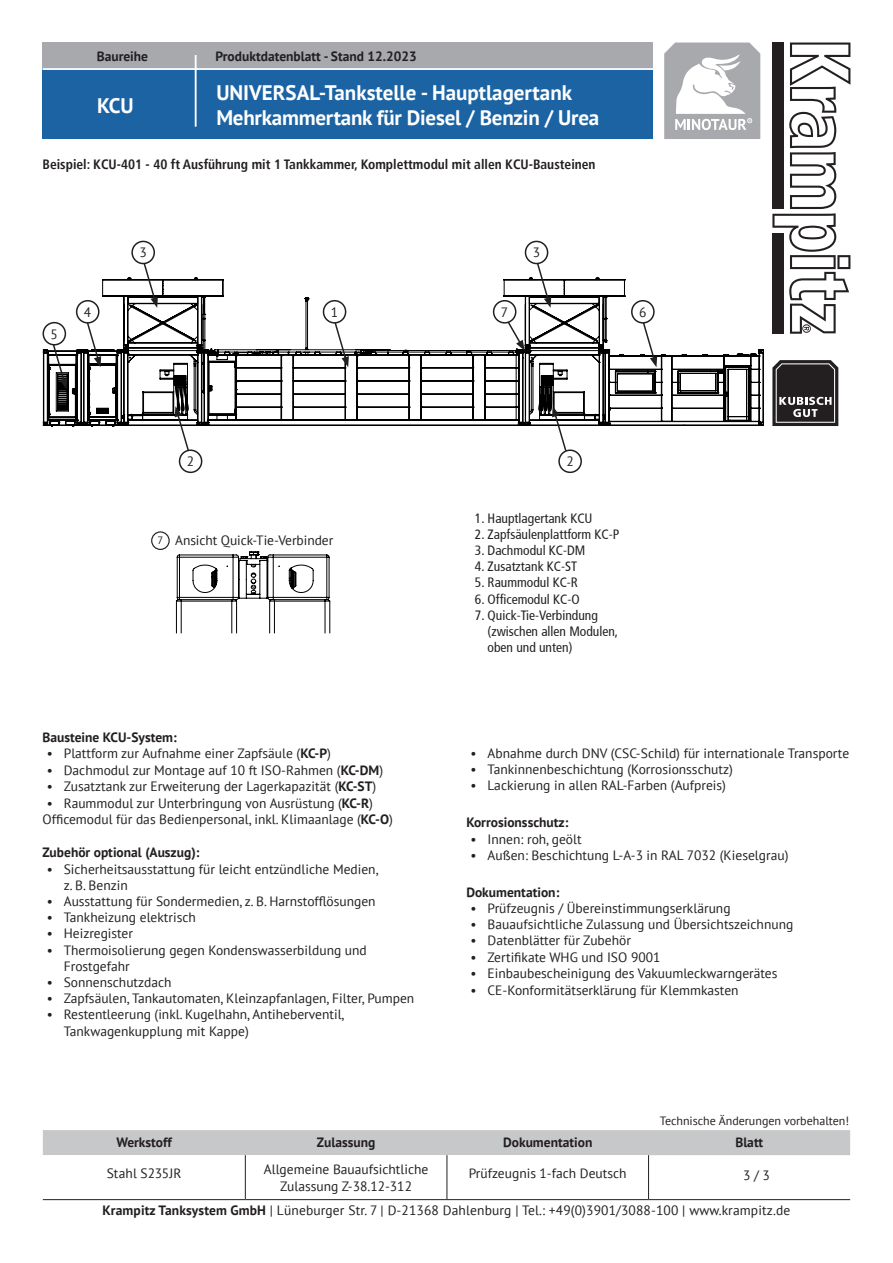
<style>
.page{position:relative;width:893px;height:1263px;background:#fff}
.page>*{position:absolute;margin:0;border:0;box-sizing:border-box;transform-origin:0 0}
.t1{font:700 21px/25.2px "PT Sans";letter-spacing:-.005em;color:#fff}
.t2{font:13.5px/16.2px "PT Sans";color:#231f20}
.t3{font:condensed 13.5px/16.2px "Frutiger";color:#231f20}
.t4{font:700 13.5px "PT Sans";color:#231f20}
.t5{font:700 condensed 13.5px "Frutiger";color:#231f20}
.t6{font:12px "PT Sans";color:#231f20}
.s1{font-size:10.65px}
.s2{font-weight:700}
</style>
<div class="page">
<svg style="left:772px;top:360px;width:66px;height:66px;background:#434041"></svg>
<svg style="left:664px;top:43px;width:96px;height:96px"></svg>
<div style="left:43px;top:43px;width:610px;height:26px;background:#a8a9ad"></div>
<div style="left:43px;top:68px;width:610px;height:71px;background:#1b63a3"></div>
<svg style="left:772px;top:43px;width:78px;height:291px"></svg>
<hr style="left:43px;top:68px;width:611px;height:2px;background:#fff">
<hr style="left:195px;top:55px;width:1px;height:71px;background:#fff">
<svg style="left:43px;top:1130px;width:807px;height:69px"></svg>
<hr style="left:43px;top:1199px;width:202px;height:1px;background:#231f20">
<hr style="left:245px;top:1155px;width:1px;height:44px;background:#231f20">
<hr style="left:245px;top:1199px;width:202px;height:1px;background:#231f20">
<hr style="left:447px;top:1155px;width:1px;height:44px;background:#231f20">
<hr style="left:447px;top:1199px;width:202px;height:1px;background:#231f20">
<hr style="left:648px;top:1155px;width:1px;height:44px;background:#231f20">
<hr style="left:649px;top:1199px;width:201px;height:1px;background:#231f20">
<svg style="left:175px;top:551px;width:156px;height:51px"></svg>
<hr style="left:181px;top:601px;width:1px;height:32px;background:#000">
<hr style="left:176px;top:601px;width:1px;height:32px;background:#000">
<hr style="left:236px;top:601px;width:1px;height:32px;background:#000">
<hr style="left:231px;top:601px;width:1px;height:32px;background:#000">
<hr style="left:329px;top:601px;width:1px;height:32px;background:#000">
<hr style="left:325px;top:601px;width:1px;height:32px;background:#000">
<hr style="left:274px;top:601px;width:1px;height:32px;background:#000">
<hr style="left:269px;top:601px;width:1px;height:32px;background:#000">
<div style="left:151px;top:531px;width:19px;height:19px;border:1px solid #231f20;border-radius:50%"></div>
<svg style="left:43px;top:277px;width:721px;height:150px"></svg>
<div style="left:43px;top:322px;width:23px;height:23px;border:2px solid #231f20;border-radius:50%"></div>
<div style="left:131px;top:241px;width:24px;height:23px;border:2px solid #231f20;border-radius:50%"></div>
<div style="left:323px;top:300px;width:23px;height:24px;border:2px solid #231f20;border-radius:50%"></div>
<div style="left:76px;top:300px;width:24px;height:24px;border:2px solid #231f20;border-radius:50%"></div>
<div style="left:179px;top:449px;width:23px;height:24px;border:2px solid #231f20;border-radius:50%"></div>
<div style="left:558px;top:449px;width:24px;height:24px;border:2px solid #231f20;border-radius:50%"></div>
<div style="left:525px;top:241px;width:23px;height:23px;border:2px solid #231f20;border-radius:50%"></div>
<div style="left:631px;top:300px;width:24px;height:24px;border:2px solid #231f20;border-radius:50%"></div>
<svg style="left:52px;top:343px;width:15px;height:46px"></svg>
<svg style="left:86px;top:321px;width:15px;height:46px"></svg>
<svg style="left:142px;top:262px;width:16px;height:46px"></svg>
<svg style="left:536px;top:262px;width:15px;height:46px"></svg>
<svg style="left:333px;top:321px;width:16px;height:46px"></svg>
<svg style="left:642px;top:321px;width:15px;height:46px"></svg>
<svg style="left:175px;top:406px;width:15px;height:46px"></svg>
<svg style="left:552px;top:406px;width:16px;height:46px"></svg>
<div style="left:493px;top:300px;width:23px;height:24px;border:2px solid #231f20;border-radius:50%"></div>
<svg style="left:506px;top:320px;width:19px;height:31px"></svg>
<p class="t4" style="left:97px;top:47px;width:53px">Baureihe</p>
<p class="t4" style="left:216px;top:47px;width:203px">Produktdatenblatt - Stand 12.2023</p>
<h1 class="t1" style="left:97px;top:92px;width:38px">KCU</h1>
<h1 class="t1" style="left:216px;top:80px;width:384px">UNIVERSAL-Tankstelle - Hauptlagertank<br>Mehrkammertank für Diesel / Benzin / Urea</h1>
<p class="t5" style="left:43px;top:156px;width:555px">Beispiel: KCU-401 - 40 ft Ausführung mit 1 Tankkammer, Komplettmodul mit allen KCU-Bausteinen</p>
<p class="t2" style="left:51px;top:325px;width:9px">5</p>
<p class="t2" style="left:139px;top:244px;width:9px">3</p>
<p class="t2" style="left:84px;top:303px;width:9px">4</p>
<p class="t2" style="left:331px;top:303px;width:9px">1</p>
<p class="t2" style="left:533px;top:244px;width:9px">3</p>
<p class="t2" style="left:501px;top:303px;width:9px">7</p>
<p class="t2" style="left:639px;top:303px;width:9px">6</p>
<p class="t2" style="left:187px;top:453px;width:9px">2</p>
<p class="t2" style="left:566px;top:453px;width:9px">2</p>
<p class="t2" style="left:157px;top:532px;width:177px"><span class="s1">7</span> Ansicht Quick-Tie-Verbinder</p>
<p class="t3" style="left:475px;top:510px;width:119px">1. Hauptlagertank KCU</p>
<p class="t3" style="left:475px;top:526px;width:146px">2. Zapfsäulenplattform KC-P</p>
<p class="t3" style="left:475px;top:542px;width:112px">3. Dachmodul KC-DM</p>
<p class="t3" style="left:475px;top:558px;width:104px">4. Zusatztank KC-ST</p>
<p class="t3" style="left:475px;top:575px;width:105px">5. Raummodul KC-R</p>
<p class="t3" style="left:475px;top:591px;width:106px">6. Officemodul KC-O</p>
<p class="t3" style="left:488px;top:607px;width:132px;text-indent:-13px">7. Quick-Tie-Verbindung (zwischen allen Modulen, oben und unten)</p>
<p class="t4" style="left:43px;top:728px;width:136px">Bausteine KCU-System:</p>
<p class="t2" style="left:47px;top:745px;width:286px">• Plattform zur Aufnahme einer Zapfsäule (<span class="s2">KC-P</span>)</p>
<p class="t2" style="left:47px;top:762px;width:338px">• Dachmodul zur Montage auf 10 ft ISO-Rahmen (<span class="s2">KC-DM</span>)</p>
<p class="t2" style="left:47px;top:778px;width:331px">• Zusatztank zur Erweiterung der Lagerkapazität (<span class="s2">KC-ST</span>)</p>
<p class="t2" style="left:43px;top:794px;width:352px;text-indent:4px">• Raummodul zur Unterbringung von Ausrüstung (<span class="s2">KC-R</span>)<br>Officemodul für das Bedienpersonal, inkl. Klimaanlage (<span class="s2">KC-O</span>)</p>
<p class="t4" style="left:43px;top:844px;width:158px">Zubehör optional (Auszug):</p>
<p class="t2" style="left:64px;top:860px;width:316px;text-indent:-17px">• Sicherheitsausstattung für leicht entzündliche Medien, z. B. Benzin</p>
<p class="t2" style="left:47px;top:893px;width:330px">• Ausstattung für Sondermedien, z. B. Harnstofflösungen</p>
<p class="t2" style="left:47px;top:909px;width:151px">• Tankheizung elektrisch</p>
<p class="t2" style="left:47px;top:925px;width:88px">• Heizregister</p>
<p class="t2" style="left:64px;top:941px;width:305px;text-indent:-17px">• Thermoisolierung gegen Kondenswasserbildung und<br>Frostgefahr</p>
<p class="t2" style="left:47px;top:974px;width:126px">• Sonnenschutzdach</p>
<p class="t2" style="left:47px;top:990px;width:369px">• Zapfsäulen, Tankautomaten, Kleinzapfanlagen, Filter, Pumpen</p>
<p class="t2" style="left:64px;top:1006px;width:282px;text-indent:-17px">• Restentleerung (inkl. Kugelhahn, Antiheberventil,<br>Tankwagenkupplung mit Kappe)</p>
<p class="t2" style="left:471px;top:745px;width:380px">• Abnahme durch DNV (CSC-Schild) für internationale Transporte</p>
<p class="t2" style="left:471px;top:761px;width:264px">• Tankinnenbeschichtung (Korrosionsschutz)</p>
<p class="t2" style="left:471px;top:777px;width:257px">• Lackierung in allen RAL-Farben (Aufpreis)</p>
<p class="t4" style="left:466px;top:814px;width:104px">Korrosionsschutz:</p>
<p class="t2" style="left:471px;top:830px;width:113px">• Innen: roh, geölt</p>
<p class="t2" style="left:471px;top:846px;width:319px">• Außen: Beschichtung L-A-3 in RAL 7032 (Kieselgrau)</p>
<p class="t4" style="left:466px;top:883px;width:94px">Dokumentation:</p>
<p class="t2" style="left:471px;top:900px;width:261px">• Prüfzeugnis / Übereinstimmungserklärung</p>
<p class="t2" style="left:471px;top:916px;width:324px">• Bauaufsichtliche Zulassung und Übersichtszeichnung</p>
<p class="t2" style="left:471px;top:932px;width:162px">• Datenblätter für Zubehör</p>
<p class="t2" style="left:471px;top:948px;width:191px">• Zertifikate WHG und ISO 9001</p>
<p class="t2" style="left:471px;top:965px;width:308px">• Einbaubescheinigung des Vakuumleckwarngerätes</p>
<p class="t2" style="left:471px;top:981px;width:270px">• CE-Konformitätserklärung für Klemmkasten</p>
<p class="t6" style="left:660px;top:1113px;width:191px">Technische Änderungen vorbehalten!</p>
<p class="t4" style="left:116px;top:1133px;width:57px">Werkstoff</p>
<p class="t4" style="left:317px;top:1133px;width:60px">Zulassung</p>
<p class="t4" style="left:503px;top:1133px;width:91px">Dokumentation</p>
<p class="t4" style="left:735px;top:1133px;width:29px">Blatt</p>
<p class="t2" style="left:107px;top:1165px;width:76px">Stahl S235JR</p>
<p class="t2" style="left:264px;top:1161px;width:166px;text-align:center">Allgemeine Bauaufsichtliche<br>Zulassung Z-38.12-312</p>
<p class="t2" style="left:469px;top:1165px;width:159px">Prüfzeugnis 1-fach Deutsch</p>
<p class="t2" style="left:743px;top:1167px;width:28px">3 / 3</p>
<p class="t2" style="left:103px;top:1202px;width:689px"><span class="s2">Krampitz Tanksystem GmbH</span> | Lüneburger Str. 7 | D-21368 Dahlenburg | Tel.: +49(0)3901/3088-100 | www.krampitz.de</p>
</div>
